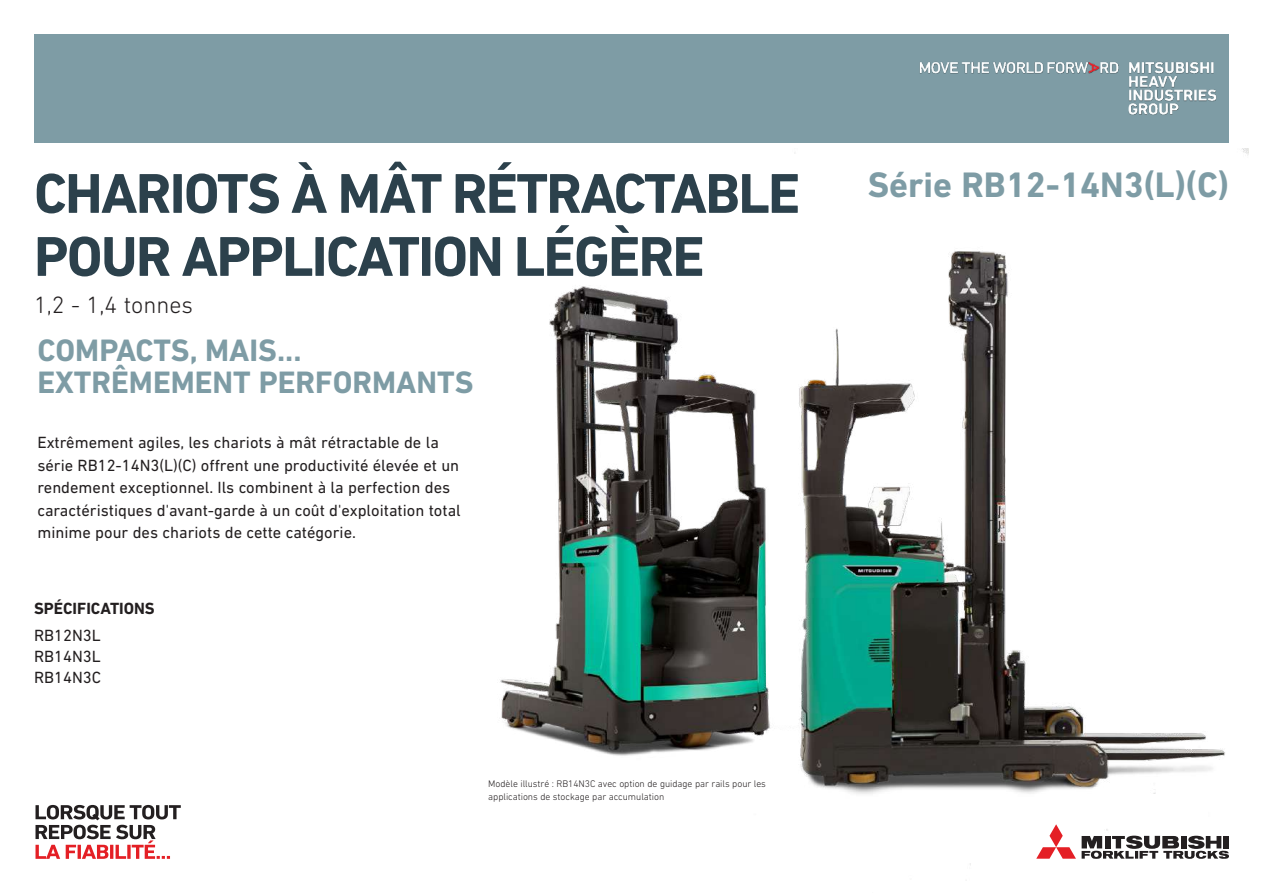
<style>
.page{position:relative;width:1263px;height:893px;background:#fff}
.page>*{position:absolute;margin:0;border:0;box-sizing:border-box;transform-origin:0 0}
.t1{font:700 57px/63px "DIN Next LT Pro";letter-spacing:-.03em;color:#2c414c}
.t2{font:700 36px "DIN Next LT Pro";color:#7e9ca5}
.t3{font:700 31.5px/31.5px "DIN Next LT Pro";color:#7e9ca5}
.t4{font:300 24px "DIN Next LT Pro";color:#231f20}
.t5{font:16.5px/22.5px "DIN Next LT Pro";color:#231f20;text-align:justify}
.t6{font:700 16.5px "DIN Next LT Pro";color:#231f20}
.t7{font:300 9.75px/13.5px "DIN Next LT Pro";letter-spacing:-.005em;color:#231f20}
</style>
<div class="page">
<img style="left:794px;top:149px;width:455px;height:716px">
<img style="left:500px;top:251px;width:312px;height:550px">
<svg style="left:1036px;top:824px;width:193px;height:35px"></svg>
<div style="left:34px;top:34px;width:1195px;height:108px;background:#7e9ca5"></div>
<img style="left:920px;top:62px;width:296px;height:53px">
<svg style="left:36px;top:805px;width:145px;height:54px"></svg>
<h1 class="t1" style="left:34px;top:162px;width:768px">CHARIOTS À MÂT RÉTRACTABLE<br>POUR APPLICATION LÉGÈRE</h1>
<h3 class="t4" style="left:34px;top:291px;width:161px">1,2 - 1,4 tonnes</h3>
<h3 class="t3" style="left:37px;top:335px;width:437px">COMPACTS, MAIS...<br>EXTRÊMEMENT PERFORMANTS</h3>
<p class="t5" style="left:37px;top:431px;width:425px;text-align:left">Extrêmement agiles, les chariots à mât rétractable de la série RB12-14N3(L)(C) offrent une productivité élevée et un rendement exceptionnel. Ils combinent à la perfection des caractéristiques d'avant-garde à un coût d'exploitation total minime pour des chariots de cette catégorie.</p>
<p class="t6" style="left:34px;top:599px;width:122px">SPÉCIFICATIONS</p>
<p class="t5" style="left:34px;top:625px;width:69px;line-height:21px">RB12N3L RB14N3L RB14N3C</p>
<p class="t7" style="left:488px;top:776px;width:279px">Modèle illustré : RB14N3C avec option de guidage par rails pour les applications de stockage par accumulation</p>
<h2 class="t2" style="left:868px;top:164px;width:363px">Série RB12-14N3(L)(C)</h2>
</div>
